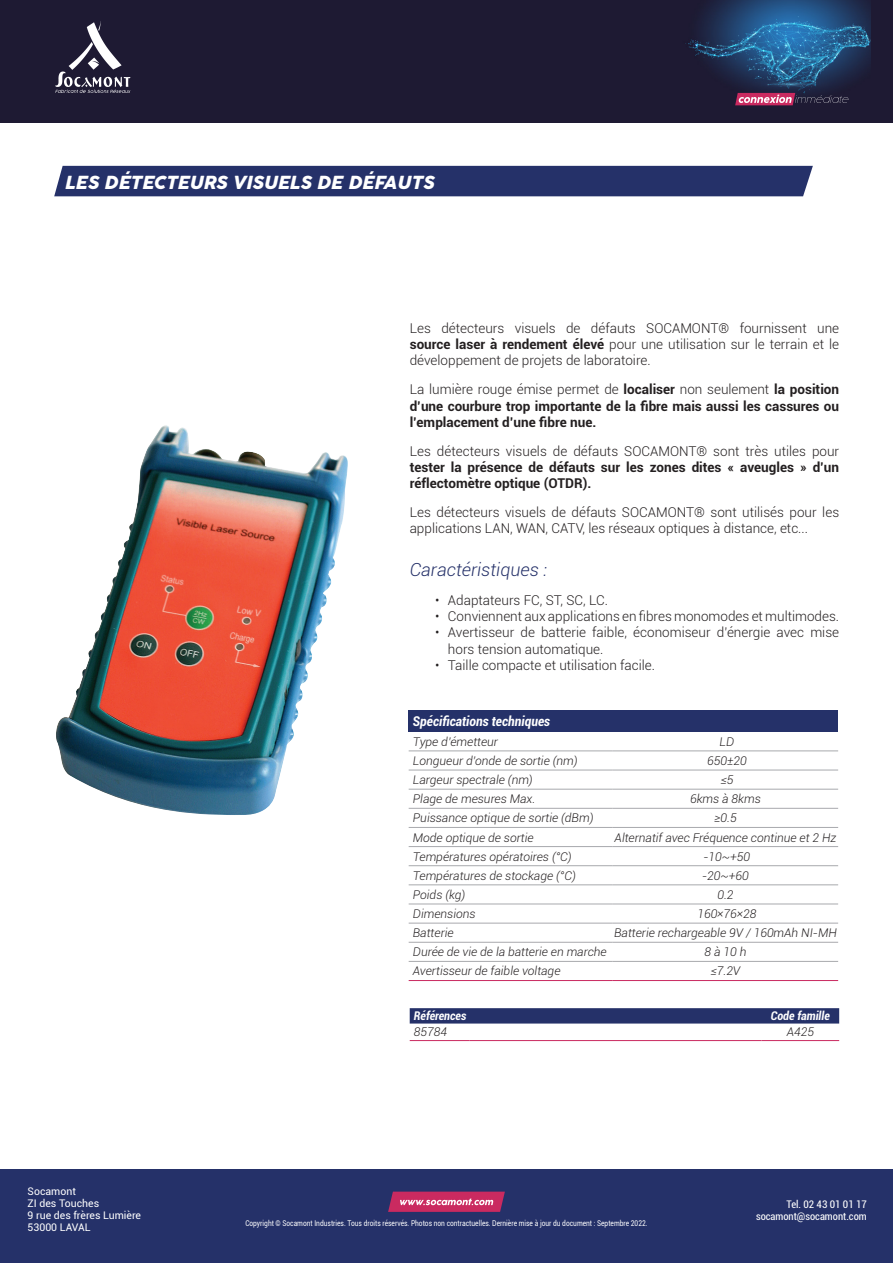
<style>
.page{position:relative;width:893px;height:1263px;background:#fff}
.page>*{position:absolute;margin:0;border:0;box-sizing:border-box;transform-origin:0 0}
.H1_-_PAGE_PRODUIT{font:italic 18px "Cocogoose Pro";letter-spacing:-.01em;color:#fff}
.TITRE-3{font:italic 300 18px "Roboto";color:#253169}
.t1{font:300 13.5px/16.2px "Roboto";color:#231f20}
.t2{font:700 13.5px/16.2px "Roboto";color:#231f20;text-align:justify}
.t3{font:italic 700 condensed 13.5px "Roboto";color:#fff}
.t4{font:italic 300 12px "Roboto";color:#231f20}
.t5{font:italic 700 condensed 12px "Roboto";color:#fff}
.t6{font:10.5px/12px "Roboto";color:#fff}
.t7{font:condensed 10.5px/12px "Roboto";color:#fff;text-align:right}
.t8{font:7.95px "Roboto";color:#fff;scale:.83 1}
.s1{font-weight:700}
.s2{font-weight:300}
</style>
<div class="page">
<img style="left:0;top:0;width:872px;height:123px">
<div style="left:872px;top:0;width:21px;height:123px;background:#1e1a33"></div>
<div style="left:0;top:1169px;width:893px;height:94px;background:#253169"></div>
<svg style="left:388px;top:1191px;width:117px;height:21px;background:#c34272"></svg>
<svg style="left:735px;top:93px;width:113px;height:12px"></svg>
<svg style="left:55px;top:21px;width:75px;height:72px;background:#4b475b"></svg>
<div style="left:410px;top:1008px;width:429px;height:15px;background:#253169"></div>
<hr style="left:410px;top:1040px;width:59px;height:1px;background:#ca2a60">
<hr style="left:469px;top:1040px;width:292px;height:1px;background:#ca2a60">
<hr style="left:761px;top:1040px;width:78px;height:1px;background:#ca2a60">
<div style="left:409px;top:710px;width:429px;height:22px;background:#253169"></div>
<hr style="left:409px;top:980px;width:204px;height:1px;background:#ca2a60">
<hr style="left:613px;top:980px;width:225px;height:1px;background:#ca2a60">
<hr style="left:409px;top:751px;width:204px;height:1px;background:#a8a9ad">
<hr style="left:613px;top:751px;width:225px;height:1px;background:#a8a9ad">
<hr style="left:409px;top:770px;width:204px;height:1px;background:#a8a9ad">
<hr style="left:613px;top:770px;width:225px;height:1px;background:#a8a9ad">
<hr style="left:409px;top:789px;width:204px;height:1px;background:#a8a9ad">
<hr style="left:613px;top:789px;width:225px;height:1px;background:#a8a9ad">
<hr style="left:409px;top:808px;width:204px;height:1px;background:#a8a9ad">
<hr style="left:613px;top:808px;width:225px;height:1px;background:#a8a9ad">
<hr style="left:409px;top:827px;width:204px;height:1px;background:#a8a9ad">
<hr style="left:613px;top:827px;width:225px;height:1px;background:#a8a9ad">
<hr style="left:409px;top:846px;width:204px;height:1px;background:#a8a9ad">
<hr style="left:613px;top:846px;width:225px;height:1px;background:#a8a9ad">
<hr style="left:409px;top:865px;width:204px;height:1px;background:#a8a9ad">
<hr style="left:613px;top:865px;width:225px;height:1px;background:#a8a9ad">
<hr style="left:409px;top:884px;width:204px;height:1px;background:#a8a9ad">
<hr style="left:613px;top:884px;width:225px;height:1px;background:#a8a9ad">
<hr style="left:409px;top:904px;width:204px;height:1px;background:#a8a9ad">
<hr style="left:613px;top:904px;width:225px;height:1px;background:#a8a9ad">
<hr style="left:409px;top:923px;width:204px;height:1px;background:#a8a9ad">
<hr style="left:613px;top:923px;width:225px;height:1px;background:#a8a9ad">
<hr style="left:409px;top:942px;width:204px;height:1px;background:#a8a9ad">
<hr style="left:613px;top:942px;width:225px;height:1px;background:#a8a9ad">
<hr style="left:409px;top:961px;width:204px;height:1px;background:#a8a9ad">
<hr style="left:613px;top:961px;width:225px;height:1px;background:#a8a9ad">
<img style="left:56px;top:425px;width:292px;height:390px">
<div style="left:54px;top:166px;width:759px;height:30px;background:#253169"></div>
<p class="H1_-_PAGE_PRODUIT" style="left:64px;top:170px;width:371px">LES DÉTECTEURS VISUELS DE DÉFAUTS</p>
<p class="t1" style="left:410px;top:320px;width:431px;text-align:justify">Les détecteurs visuels de défauts SOCAMONT® fournissent une <span class="s1">source laser à rendement élevé</span> pour une utilisation sur le terrain et le développement de projets de laboratoire.</p>
<p class="t2" style="left:410px;top:381px;width:431px"><span class="s2">La lumière rouge émise permet de</span> localiser <span class="s2">non seulement</span> la position d’une courbure trop importante de la fibre mais aussi les cassures ou l’emplacement d’une fibre nue.</p>
<p class="t2" style="left:410px;top:442px;width:431px"><span class="s2">Les détecteurs visuels de défauts SOCAMONT® sont très utiles pour </span>tester la présence de défauts sur les zones dites « aveugles » d’un réflectomètre optique (OTDR).</p>
<p class="t1" style="left:410px;top:504px;width:431px">Les détecteurs visuels de défauts SOCAMONT® sont utilisés pour les applications LAN, WAN, CATV, les réseaux optiques à distance, etc...</p>
<p class="TITRE-3" style="left:410px;top:557px;width:139px">Caractéristiques :</p>
<p class="t1" style="left:435px;top:592px;width:174px">• Adaptateurs FC, ST, SC, LC.</p>
<p class="t1" style="left:435px;top:608px;width:405px">• Conviennent aux applications en fibres monomodes et multimodes.</p>
<p class="t1" style="left:448px;top:624px;width:393px;text-indent:-13px">• Avertisseur de batterie faible, économiseur d’énergie avec mise hors tension automatique.</p>
<p class="t1" style="left:435px;top:656px;width:221px">• Taille compacte et utilisation facile.</p>
<p class="t3" style="left:413px;top:712px;width:139px">Spécifications techniques</p>
<p class="t4" style="left:413px;top:733px;width:87px">Type d’émetteur</p>
<p class="t4" style="left:720px;top:733px;width:16px">LD</p>
<p class="t4" style="left:413px;top:752px;width:166px">Longueur d’onde de sortie (nm)</p>
<p class="t4" style="left:707px;top:752px;width:41px">650±20</p>
<p class="t4" style="left:413px;top:771px;width:121px">Largeur spectrale (nm)</p>
<p class="t4" style="left:720px;top:771px;width:14px">≤5</p>
<p class="t4" style="left:413px;top:791px;width:124px">Plage de mesures Max.</p>
<p class="t4" style="left:690px;top:791px;width:72px">6kms à 8kms</p>
<p class="t4" style="left:413px;top:810px;width:182px">Puissance optique de sortie (dBm)</p>
<p class="t4" style="left:714px;top:810px;width:24px">≥0.5</p>
<p class="t4" style="left:413px;top:829px;width:122px">Mode optique de sortie</p>
<p class="t4" style="left:615px;top:829px;width:223px">Alternatif avec Fréquence continue et 2 Hz</p>
<p class="t4" style="left:413px;top:848px;width:160px">Températures opératoires (°C)</p>
<p class="t4" style="left:704px;top:848px;width:48px">-10~+50</p>
<p class="t4" style="left:413px;top:867px;width:164px">Températures de stockage (°C)</p>
<p class="t4" style="left:702px;top:867px;width:48px">-20~+60</p>
<p class="t4" style="left:413px;top:886px;width:54px">Poids (kg)</p>
<p class="t4" style="left:717px;top:886px;width:18px">0.2</p>
<p class="t4" style="left:413px;top:905px;width:64px">Dimensions</p>
<p class="t4" style="left:697px;top:905px;width:61px">160×76×28</p>
<p class="t4" style="left:413px;top:925px;width:42px">Batterie</p>
<p class="t4" style="left:614px;top:925px;width:224px">Batterie rechargeable 9V / 160mAh NI-MH</p>
<p class="t4" style="left:413px;top:944px;width:195px">Durée de vie de la batterie en marche</p>
<p class="t4" style="left:704px;top:944px;width:43px">8 à 10 h</p>
<p class="t4" style="left:413px;top:963px;width:149px">Avertisseur de faible voltage</p>
<p class="t4" style="left:711px;top:963px;width:31px">≤7.2V</p>
<p class="t6" style="left:28px;top:1185px;width:115px">Socamont<br>ZI des Touches<br>9 rue des frères Lumière<br>53000 LAVAL</p>
<p class="t5" style="left:414px;top:1008px;width:54px">Références</p>
<p class="t5" style="left:771px;top:1008px;width:61px">Code famille</p>
<p class="t4" style="left:414px;top:1024px;width:35px">85784</p>
<p class="t4" style="left:787px;top:1024px;width:29px">A425</p>
<p class="t8" style="left:245px;top:1218px;width:486px">Copyright © Socamont Industries. Tous droits réservés. Photos non contractuelles. Dernière mise à jour du document : Septembre 2022.</p>
<p class="t7" style="left:756px;top:1197px;width:112px">Tel. 02 43 01 01 17 socamont@socamont.com</p>
</div>
